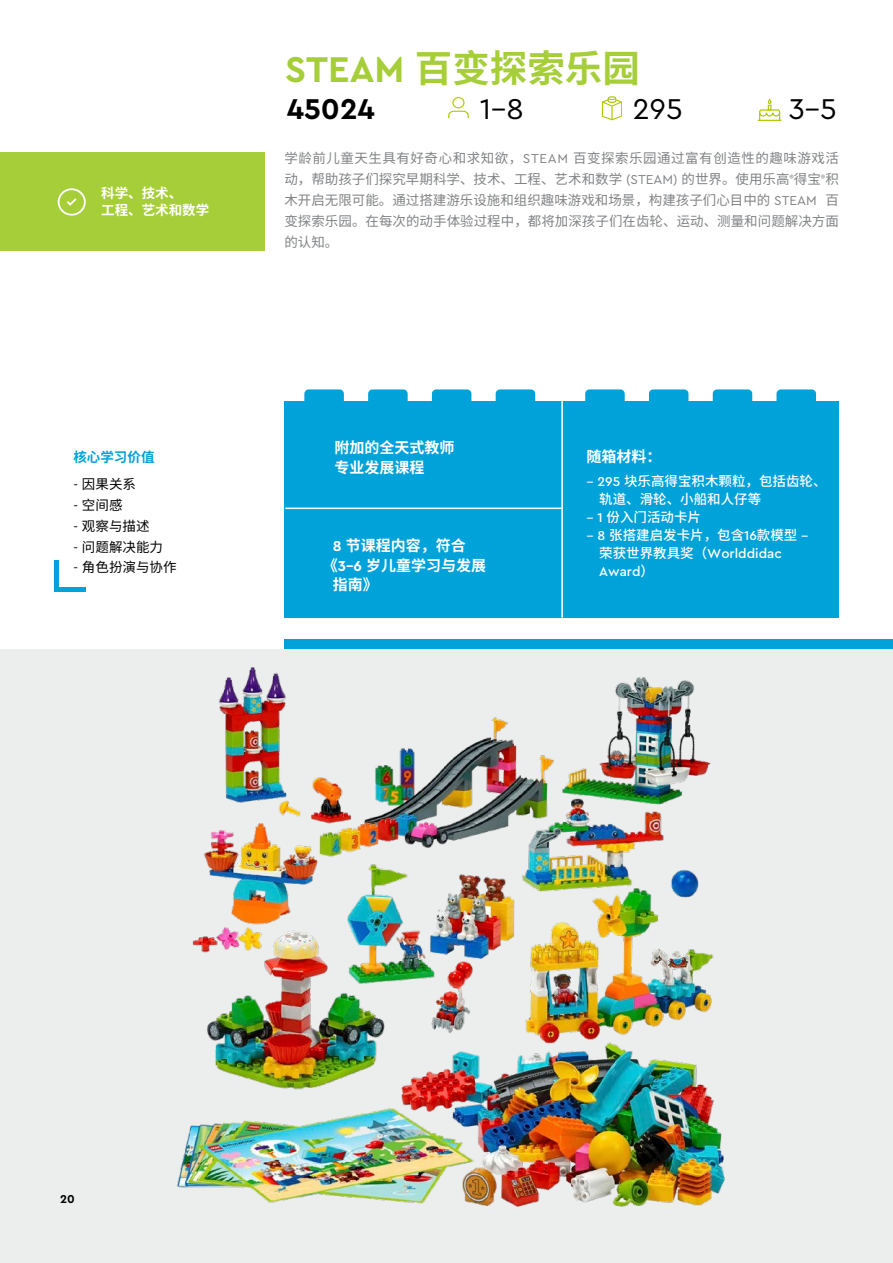
<style>
.page{position:relative;width:893px;height:1263px;background:#fff}
.page>*{position:absolute;margin:0;border:0;box-sizing:border-box;transform-origin:0 0}
.t1{font:700 37.5px "Noto Sans CJ Ksc";color:#a6ce38}
.t2{font:30px "Cera Pro";color:#000}
.t3{font:700 30px "Cera Pro";color:#000}
.t4{font:700 15px/19.5px "Noto Sans CJ Ksc";color:#fff}
.t5{font:13.5px/21px "Noto Sans CJ Ksc";color:#808284;text-align:justify}
.t6{font:500 13.5px/18px "Noto Sans CJ Ksc";color:#fff}
.t7{font:13.5px "Noto Sans CJ Ksc";color:#000}
.t8{font:500 13.5px/18px "Cera Pro";color:#fff}
.t9{font:700 13.5px/16.2px "Noto Sans CJ Ksc";color:#fff}
.t10{font:700 13.5px "Noto Sans CJ Ksc";color:#00a2da}
.t11{font:700 12px "Cera Pro";color:#000}
.s1{font-family:"Cera Pro"}
.s2{font-family:"Noto Sans CJ Ksc"}
</style>
<div class="page">
<div style="left:284px;top:639px;width:609px;height:10px;background:#00a2da"></div>
<svg style="left:585px;top:389px;width:40px;height:13px"></svg>
<svg style="left:649px;top:389px;width:39px;height:13px"></svg>
<svg style="left:713px;top:389px;width:39px;height:13px"></svg>
<svg style="left:776px;top:389px;width:40px;height:13px"></svg>
<svg style="left:304px;top:389px;width:40px;height:13px"></svg>
<svg style="left:368px;top:389px;width:40px;height:13px"></svg>
<svg style="left:432px;top:389px;width:39px;height:13px"></svg>
<svg style="left:496px;top:389px;width:39px;height:13px"></svg>
<div style="left:284px;top:402px;width:555px;height:216px;background:#00a2da"></div>
<hr style="left:285px;top:508px;width:277px;height:1px;background:#fff">
<hr style="left:561px;top:401px;width:2px;height:217px;background:#fff">
<hr style="left:54px;top:560px;width:4px;height:32px;background:#00a2da">
<hr style="left:54px;top:588px;width:31px;height:4px;background:#00a2da">
<div style="left:0;top:649px;width:893px;height:614px;background:#eceded"></div>
<img style="left:177px;top:667px;width:548px;height:540px">
<div style="left:0;top:152px;width:264px;height:99px;background:#a6ce38"></div>
<svg style="left:58px;top:188px;width:28px;height:28px"></svg>
<div style="left:452px;top:97px;width:12px;height:11px;border:1px solid #afca00;border-radius:50%"></div>
<svg style="left:448px;top:110px;width:21px;height:9px"></svg>
<svg style="left:602px;top:96px;width:20px;height:24px"></svg>
<svg style="left:758px;top:98px;width:23px;height:23px"></svg>
<p class="t9" style="left:101px;top:186px;width:110px">科学、技术、<br>工程、艺术和数学</p>
<h1 class="t1" style="left:285px;top:47px;width:356px"><span class="s1">STEAM</span> 百变探索乐园</h1>
<h2 class="t3" style="left:287px;top:89px;width:90px">45024</h2>
<h2 class="t2" style="left:480px;top:89px;width:45px">1-8</h2>
<h2 class="t2" style="left:633px;top:89px;width:51px">295</h2>
<h2 class="t2" style="left:789px;top:89px;width:49px">3-5</h2>
<p class="t5" style="left:284px;top:148px;width:556px">学龄前儿童天生具有好奇心和求知欲，<span class="s1">STEAM</span> 百变探索乐园通过富有创造性的趣味游戏活动，帮助孩子们探究早期科学、技术、工程、艺术和数学 <span class="s1">(STEAM)</span> 的世界。使用乐高<sup>®</sup>得宝<sup>®</sup>积木开启无限可能。通过搭建游乐设施和组织趣味游戏和场景，构建孩子们心目中的 <span class="s1">STEAM</span> 百变探索乐园。在每次的动手体验过程中，都将加深孩子们在齿轮、运动、测量和问题解决方面的认知。</p>
<p class="t10" style="left:73px;top:450px;width:82px">核心学习价值</p>
<p class="t7" style="left:73px;top:477px;width:64px"><span class="s1">-</span> 因果关系</p>
<p class="t7" style="left:73px;top:497px;width:51px"><span class="s1">-</span> 空间感</p>
<p class="t7" style="left:73px;top:518px;width:78px"><span class="s1">-</span> 观察与描述</p>
<p class="t7" style="left:73px;top:539px;width:91px"><span class="s1">-</span> 问题解决能力</p>
<p class="t7" style="left:73px;top:560px;width:105px"><span class="s1">-</span> 角色扮演与协作</p>
<p class="t4" style="left:334px;top:438px;width:121px">附加的全天式教师专业发展课程</p>
<p class="t4" style="left:333px;top:536px;width:135px"><span class="s1">8</span> 节课程内容，符合</p>
<p class="t4" style="left:323px;top:556px;width:165px">《<span class="s1">3-6</span> 岁儿童学习与发展</p>
<p class="t4" style="left:333px;top:575px;width:46px">指南》</p>
<p class="t4" style="left:586px;top:447px;width:76px">随箱材料：</p>
<p class="t6" style="left:599px;top:472px;width:229px;text-indent:-13px">– <span class="s1">295</span> 块乐高得宝积木颗粒，包括齿轮、轨道、滑轮、小船和人仔等</p>
<p class="t6" style="left:586px;top:508px;width:116px">– <span class="s1">1</span> 份入门活动卡片</p>
<p class="t6" style="left:586px;top:526px;width:224px">– <span class="s1">8</span> 张搭建启发卡片，包含<span class="s1">16</span>款模型 –</p>
<p class="t8" style="left:599px;top:544px;width:184px"><span class="s2">荣获世界教具奖（</span>Worlddidac<br>Award<span class="s2">）</span></p>
<p class="t11" style="left:60px;top:1191px;width:16px">20</p>
</div>
